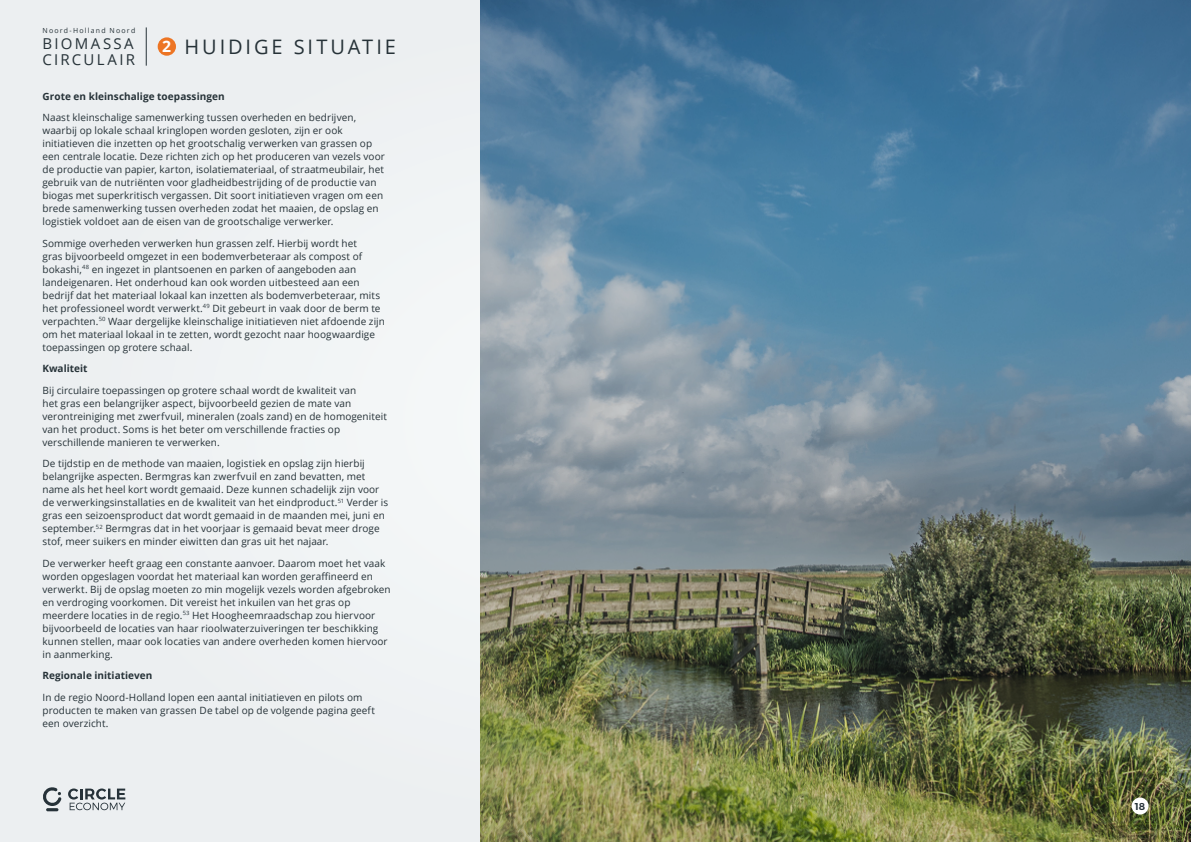
<style>
.page{position:relative;width:1191px;height:842px;background:#edf0f1}
.page>*{position:absolute;margin:0;border:0;box-sizing:border-box;transform-origin:0 0}
.t1{font:20px "Open Sans";letter-spacing:.145em;color:#263238}
.t2{font:15px/16px "Open Sans";letter-spacing:.15em;color:#263238}
.t3{font:10px/13px "Open Sans";letter-spacing:.005em;color:#263238}
.t4{font:700 10px "Open Sans";letter-spacing:.005em;color:#263238}
.t5{font:600 10px "Montserrat";color:#263238}
.t6{font:7px "Open Sans";letter-spacing:.17em;color:#263238}
.s1{font-weight:700;font-size:15.8px;color:#fff}
</style>
<div class="page">
<img style="left:480px;top:0;width:711px;height:842px">
<svg style="left:68px;top:788px;width:57px;height:22px"></svg>
<svg style="left:43px;top:787px;width:18px;height:24px"></svg>
<div style="left:158px;top:37px;width:18px;height:19px;background:#ed7524;border-radius:50%"></div>
<hr style="left:146px;top:27px;width:1px;height:39px;background:#263238">
<div style="left:1131px;top:797px;width:17px;height:17px;background:#fff;border-radius:50%"></div>
<p class="t6" style="left:43px;top:26px;width:94px">Noord-Holland Noord</p>
<h2 class="t2" style="left:43px;top:35px;width:94px">BIOMASSA<br>CIRCULAIR</h2>
<h1 class="t1" style="left:162px;top:33px;width:235px"><span class="s1">2</span> HUIDIGE SITUATIE</h1>
<p class="t4" style="left:43px;top:89px;width:184px">Grote en kleinschalige toepassingen</p>
<p class="t3" style="left:43px;top:111px;width:344px">Naast kleinschalige samenwerking tussen overheden en bedrijven, waarbij op lokale schaal kringlopen worden gesloten, zijn er ook initiatieven die inzetten op het grootschalig verwerken van grassen op een centrale locatie. Deze richten zich op het produceren van vezels voor de productie van papier, karton, isolatiemateriaal, of straatmeubilair, het gebruik van de nutriënten voor gladheidbestrijding of de productie van biogas met superkritisch vergassen. Dit soort initiatieven vragen om een brede samenwerking tussen overheden zodat het maaien, de opslag en logistiek voldoet aan de eisen van de grootschalige verwerker.</p>
<p class="t3" style="left:43px;top:236px;width:344px">Sommige overheden verwerken hun grassen zelf. Hierbij wordt het<br>gras bijvoorbeeld omgezet in een bodemverbeteraar als compost of bokashi,<sup>48</sup> en ingezet in plantsoenen en parken of aangeboden aan landeigenaren. Het onderhoud kan ook worden uitbesteed aan een bedrijf dat het materiaal lokaal kan inzetten als bodemverbeteraar, mits het professioneel wordt verwerkt.<sup>49</sup> Dit gebeurt in vaak door de berm te verpachten.<sup>50</sup> Waar dergelijke kleinschalige initiatieven niet afdoende zijn om het materiaal lokaal in te zetten, wordt gezocht naar hoogwaardige toepassingen op grotere schaal.</p>
<p class="t4" style="left:43px;top:361px;width:47px">Kwaliteit</p>
<p class="t3" style="left:43px;top:383px;width:346px">Bij circulaire toepassingen op grotere schaal wordt de kwaliteit van<br>het gras een belangrijker aspect, bijvoorbeeld gezien de mate van verontreiniging met zwerfvuil, mineralen (zoals zand) en de homogeniteit van het product. Soms is het beter om verschillende fracties op verschillende manieren te verwerken.</p>
<p class="t3" style="left:43px;top:457px;width:347px">De tijdstip en de methode van maaien, logistiek en opslag zijn hierbij belangrijke aspecten. Bermgras kan zwerfvuil en zand bevatten, met name als het heel kort wordt gemaaid. Deze kunnen schadelijk zijn voor de verwerkingsinstallaties en de kwaliteit van het eindproduct.<sup>51</sup> Verder is gras een seizoensproduct dat wordt gemaaid in de maanden mei, juni en september.<sup>52</sup> Bermgras dat in het voorjaar is gemaaid bevat meer droge stof, meer suikers en minder eiwitten dan gras uit het najaar.</p>
<p class="t3" style="left:43px;top:556px;width:350px">De verwerker heeft graag een constante aanvoer. Daarom moet het vaak worden opgeslagen voordat het materiaal kan worden geraffineerd en verwerkt. Bij de opslag moeten zo min mogelijk vezels worden afgebroken en verdroging voorkomen. Dit vereist het inkuilen van het gras op meerdere locaties in de regio.<sup>53</sup> Het Hoogheemraadschap zou hiervoor bijvoorbeeld de locaties van haar rioolwaterzuiveringen ter beschikking kunnen stellen, maar ook locaties van andere overheden komen hiervoor in aanmerking.</p>
<p class="t4" style="left:43px;top:668px;width:111px">Regionale initiatieven</p>
<p class="t3" style="left:43px;top:690px;width:334px">In de regio Noord-Holland lopen een aantal initiatieven en pilots om producten te maken van grassen De tabel op de volgende pagina geeft een overzicht.</p>
<p class="t5" style="left:1134px;top:800px;width:12px">18</p>
</div>
